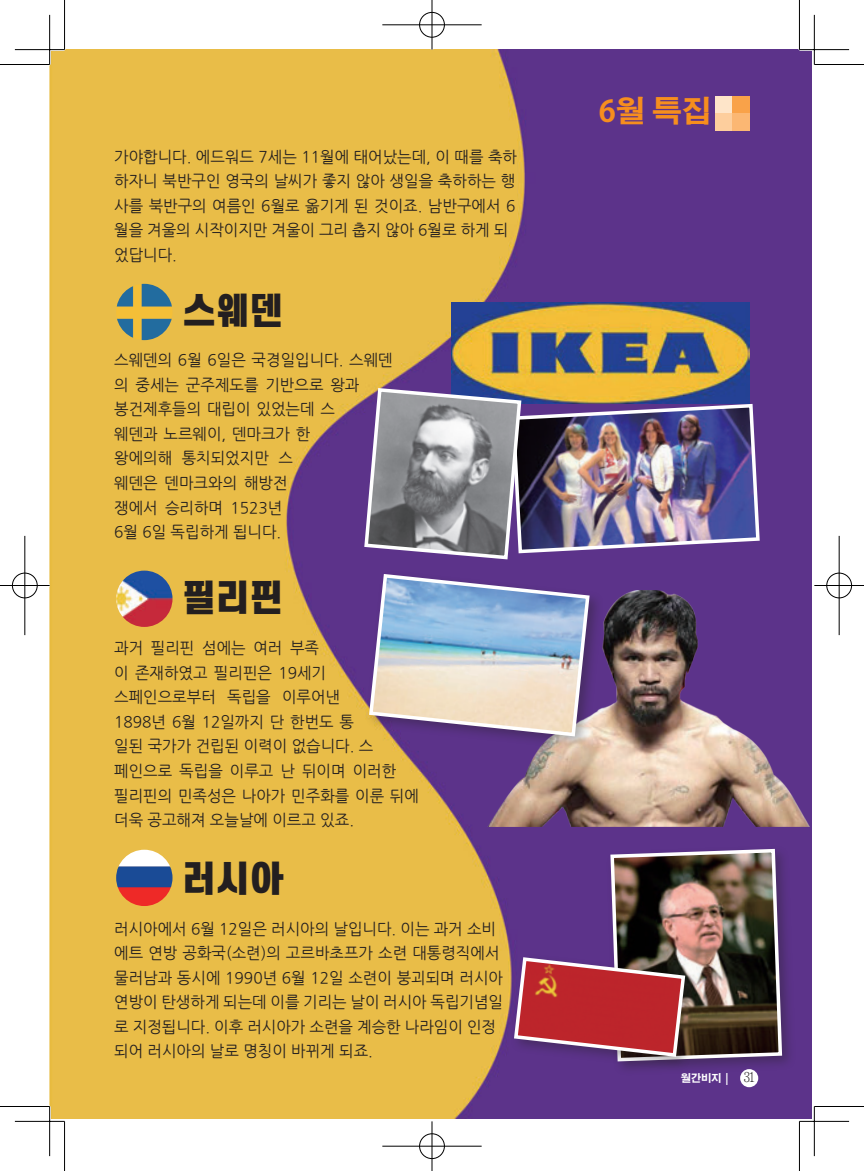
<style>
.page{position:relative;width:864px;height:1171px;background:#fff}
.page>*{position:absolute;margin:0;border:0;box-sizing:border-box;transform-origin:0 0}
.t1{font:900 35px "S Core Dream 9";color:#231f20}
.t2{font:700 29.75px "Adobe Gothic Std";color:#f68e1e}
.t3{font:15.75px/24.5px "Nanum Gothic";color:#231f20}
.t4{font:700 10.5px "Adobe Gothic Std";color:#fff}
.s1{font-family:"Chosunilbo NM";font-weight:400;font-size:14px;color:#231f20}
</style>
<div class="page">
<img style="left:50px;top:50px;width:760px;height:1068px">
<div style="left:715px;top:96px;width:17px;height:17px;background:#fee5c9"></div>
<div style="left:732px;top:96px;width:17px;height:17px;background:#f9a249"></div>
<div style="left:715px;top:113px;width:17px;height:18px;background:#fdce9d"></div>
<div style="left:732px;top:113px;width:17px;height:18px;background:#fbb773"></div>
<img style="left:116px;top:284px;width:56px;height:56px;border-radius:28px">
<img style="left:116px;top:570px;width:56px;height:57px;border-radius:28px">
<img style="left:116px;top:850px;width:56px;height:56px;border-radius:28px">
<img style="left:451px;top:303px;width:298px;height:83px">
<img style="left:362px;top:386px;width:399px;height:175px">
<img style="left:456px;top:590px;width:356px;height:236px">
<div style="left:364px;top:569px;width:239px;height:181px;background:#231f20;opacity:.35"></div>
<svg style="left:367px;top:572px;width:224px;height:166px;background:#acafc4"></svg>
<div style="left:605px;top:844px;width:191px;height:232px;background:#231f20;opacity:.35"></div>
<div style="left:509px;top:953px;width:190px;height:118px;background:#231f20;opacity:.35"></div>
<img style="left:512px;top:847px;width:271px;height:216px">
<div style="left:739px;top:1069px;width:19px;height:18px;background:#fff;border-radius:50%"></div>
<hr style="left:15px;top:48px;width:49px;height:3px;background:#fff">
<hr style="left:799px;top:48px;width:49px;height:3px;background:#fff">
<hr style="left:48px;top:15px;width:3px;height:49px;background:#fff">
<hr style="left:48px;top:1106px;width:3px;height:50px;background:#fff">
<hr style="left:0;top:64px;width:50px;height:1px;background:#000">
<hr style="left:814px;top:64px;width:49px;height:1px;background:#000">
<hr style="left:0;top:1106px;width:50px;height:1px;background:#000">
<hr style="left:814px;top:1106px;width:49px;height:1px;background:#000">
<hr style="left:64px;top:0;width:1px;height:50px;background:#000">
<hr style="left:64px;top:1121px;width:1px;height:50px;background:#000">
<hr style="left:798px;top:0;width:1px;height:50px;background:#000">
<hr style="left:798px;top:1121px;width:1px;height:50px;background:#000">
<hr style="left:15px;top:49px;width:49px;height:1px;background:#000">
<hr style="left:799px;top:49px;width:49px;height:1px;background:#000">
<hr style="left:15px;top:1121px;width:49px;height:1px;background:#000">
<hr style="left:799px;top:1121px;width:49px;height:1px;background:#000">
<hr style="left:49px;top:15px;width:1px;height:49px;background:#000">
<hr style="left:49px;top:1106px;width:1px;height:50px;background:#000">
<hr style="left:813px;top:15px;width:1px;height:49px;background:#000">
<hr style="left:813px;top:1106px;width:1px;height:50px;background:#000">
<div style="left:418px;top:11px;width:27px;height:27px;border:2px solid #fff;border-radius:50%"></div>
<hr style="left:382px;top:24px;width:99px;height:2px;background:#fff">
<hr style="left:430px;top:0;width:3px;height:50px;background:#fff">
<div style="left:419px;top:12px;width:25px;height:25px;border:1px solid #000;border-radius:50%"></div>
<hr style="left:382px;top:25px;width:99px;height:1px;background:#000">
<hr style="left:431px;top:0;width:1px;height:50px;background:#000">
<div style="left:418px;top:1132px;width:27px;height:28px;border:2px solid #fff;border-radius:50%"></div>
<hr style="left:382px;top:1145px;width:99px;height:2px;background:#fff">
<hr style="left:430px;top:1121px;width:3px;height:50px;background:#fff">
<div style="left:419px;top:1133px;width:25px;height:26px;border:1px solid #000;border-radius:50%"></div>
<hr style="left:382px;top:1146px;width:99px;height:1px;background:#000">
<hr style="left:431px;top:1121px;width:1px;height:50px;background:#000">
<div style="left:11px;top:572px;width:27px;height:27px;border:2px solid #fff;border-radius:50%"></div>
<hr style="left:0;top:584px;width:50px;height:3px;background:#fff">
<hr style="left:24px;top:536px;width:2px;height:99px;background:#fff">
<div style="left:12px;top:573px;width:25px;height:25px;border:1px solid #000;border-radius:50%"></div>
<hr style="left:0;top:585px;width:50px;height:1px;background:#000">
<hr style="left:25px;top:536px;width:1px;height:99px;background:#000">
<div style="left:825px;top:572px;width:27px;height:27px;border:2px solid #fff;border-radius:50%"></div>
<hr style="left:814px;top:584px;width:49px;height:3px;background:#fff">
<hr style="left:837px;top:536px;width:3px;height:99px;background:#fff">
<div style="left:826px;top:573px;width:25px;height:25px;border:1px solid #000;border-radius:50%"></div>
<hr style="left:814px;top:585px;width:49px;height:1px;background:#000">
<hr style="left:838px;top:536px;width:1px;height:99px;background:#000">
<p class="t3" style="left:114px;top:145px;width:404px">가야합니다. 에드워드 7세는 11월에 태어났는데, 이 때를 축하 하자니 북반구인 영국의 날씨가 좋지 않아 생일을 축하하는 행 사를 북반구의 여름인 6월로 옮기게 된 것이죠. 남반구에서 6 월을 겨울의 시작이지만 겨울이 그리 춥지 않아 6월로 하게 되 었답니다.</p>
<h1 class="t1" style="left:182px;top:285px;width:102px">스웨덴</h1>
<p class="t3" style="left:114px;top:348px;width:280px">스웨덴의 6월 6일은 국경일입니다. 스웨덴 의 중세는 군주제도를 기반으로 왕과 봉건제후들의 대립이 있었는데 스<br>웨덴과 노르웨이, 덴마크가 한<br>왕에의해 통치되었지만 스<br>웨덴은 덴마크와의 해방전<br>쟁에서 승리하며 1523년<br>6월 6일 독립하게 됩니다.</p>
<h1 class="t1" style="left:182px;top:572px;width:102px">필리핀</h1>
<p class="t3" style="left:114px;top:636px;width:306px">과거 필리핀 섬에는 여러 부족<br>이 존재하였고 필리핀은 19세기 스페인으로부터 독립을 이루어낸<br>1898년 6월 12일까지 단 한번도 통<br>일된 국가가 건립된 이력이 없습니다. 스 페인으로 독립을 이루고 난 뒤이며 이러한 필리핀의 민족성은 나아가 민주화를 이룬 뒤에 더욱 공고해져 오늘날에 이르고 있죠.</p>
<h1 class="t1" style="left:182px;top:853px;width:102px">러시아</h1>
<p class="t3" style="left:114px;top:917px;width:390px">러시아에서 6월 12일은 러시아의 날입니다. 이는 과거 소비 에트 연방 공화국(소련)의 고르바초프가 소련 대통령직에서 물러남과 동시에 1990년 6월 12일 소련이 붕괴되며 러시아 연방이 탄생하게 되는데 이를 기리는 날이 러시아 독립기념일 로 지정됩니다. 이후 러시아가 소련을 계승한 나라임이 인정 되어 러시아의 날로 명칭이 바뀌게 되죠.</p>
<h2 class="t2" style="left:598px;top:94px;width:114px">6월 특집</h2>
<p class="t4" style="left:680px;top:1072px;width:76px">월간비지 | <span class="s1">31</span></p>
</div>
